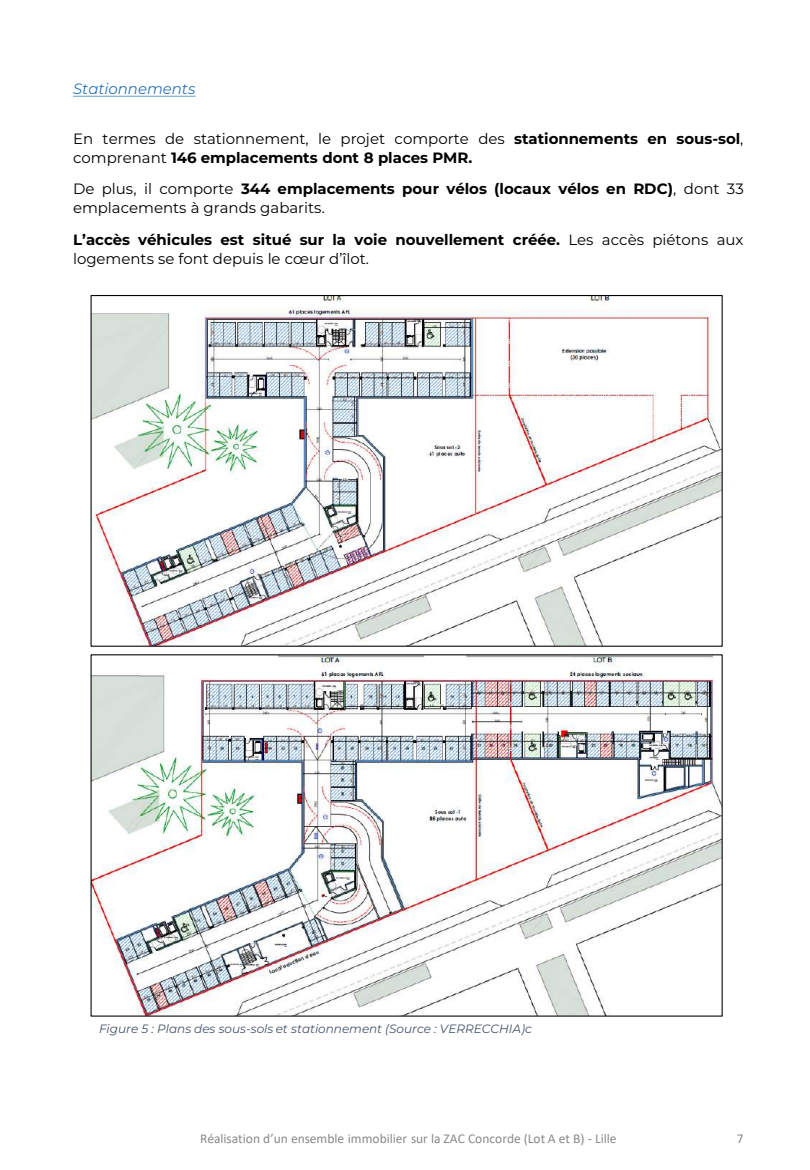
<style>
.page{position:relative;width:810px;height:1170px;background:#fff}
.page>*{position:absolute;margin:0;border:0;box-sizing:border-box;transform-origin:0 0}
.t1{font:15px/19.2px "Montserrat";color:#000}
.t2{font:italic 15px "Montserrat";color:#2d74b5}
.t3{font:13.5px "Calibri";letter-spacing:-.005em;color:#898989}
.t4{font:italic 12px "Montserrat";color:#44546a}
.s1{font-weight:700}
</style>
<div class="page">
<svg style="left:73px;top:96px;width:122px;height:1px"></svg>
<img style="left:93px;top:297px;width:628px;height:348px">
<img style="left:93px;top:656px;width:628px;height:359px">
<p class="t2" style="left:73px;top:80px;width:124px">Stationnements</p>
<p class="t1" style="left:73px;top:129px;width:672px">En termes de stationnement, le projet comporte des <span class="s1">stationnements en sous-sol</span>, comprenant <span class="s1">146 emplacements dont 8 places PMR.</span></p>
<p class="t1" style="left:73px;top:179px;width:672px">De plus, il comporte <span class="s1">344 emplacements pour vélos (locaux vélos en RDC)</span>, dont 33 emplacements à grands gabarits.</p>
<p class="t1" style="left:73px;top:230px;width:672px"><span class="s1">L’accès véhicules est situé sur la voie nouvellement créée.</span> Les accès piétons aux logements se font depuis le cœur d’îlot.</p>
<p class="t4" style="left:99px;top:1021px;width:434px">Figure 5 : Plans des sous-sols et stationnement (Source : VERRECCHIA)c</p>
<p class="t3" style="left:200px;top:1133px;width:418px">Réalisation d’un ensemble immobilier sur la ZAC Concorde (Lot A et B) - Lille</p>
<p class="t3" style="left:737px;top:1133px;width:8px">7</p>
</div>
